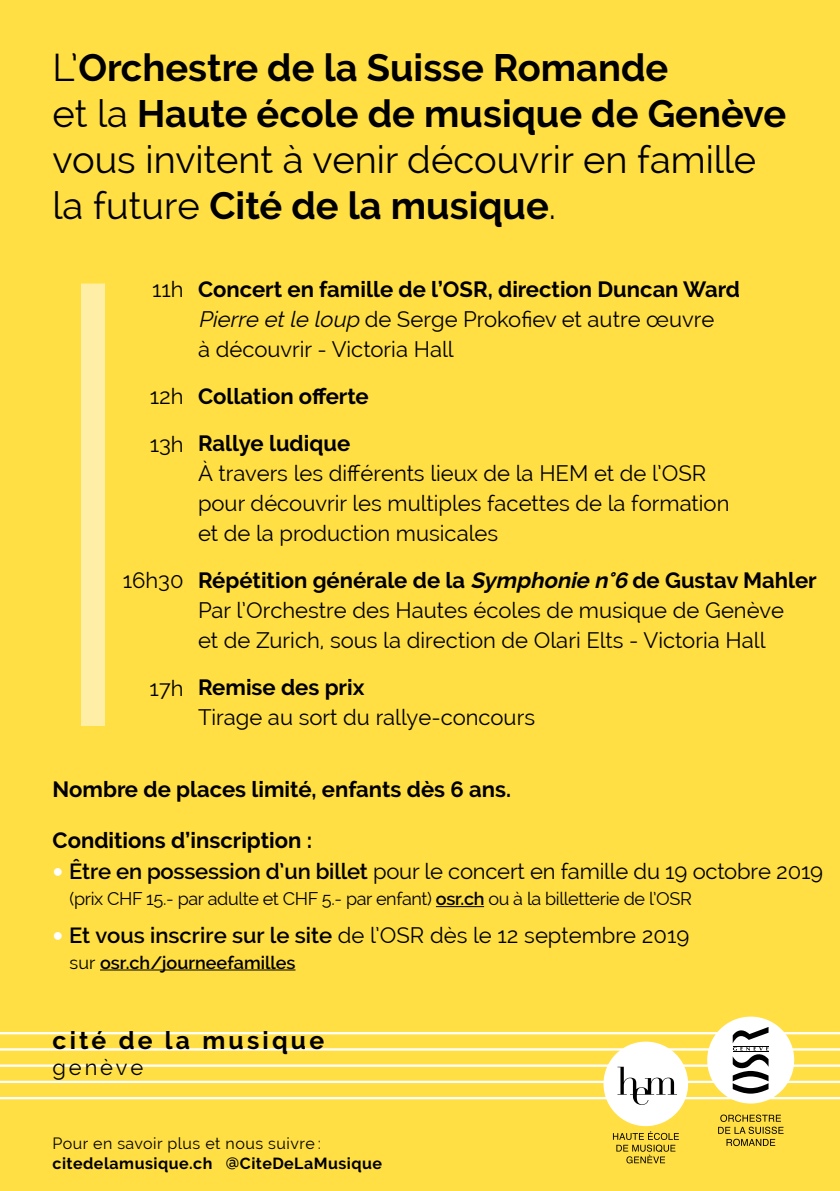
<style>
.page{position:relative;width:840px;height:1191px;background:#fff}
.page>*{position:absolute;margin:0;border:0;box-sizing:border-box;transform-origin:0 0}
.t1{font:700 38px/46px "Raleway";color:#000}
.t2{font:700 24.6px "Raleway";letter-spacing:.13em;color:#000}
.t3{font:22px/30px "Raleway";color:#000}
.t4{font:700 22px/47px "Raleway";color:#000}
.t5{font:18px "Raleway";letter-spacing:-.02em;color:#000}
.t6{font:600 18px "Raleway";color:#000}
.t7{font:700 16px "Raleway";letter-spacing:.03em;color:#000}
.t8{font:16px "Raleway";letter-spacing:.03em;color:#000}
.s1{font-weight:400}
.s2{font-weight:700}
.s3{font-style:italic}
.s4{font-weight:700;font-style:italic}
.s5{font-family:"Arial";font-size:18px;color:#fff}
.s6{font-weight:600}
</style>
<div class="page">
<div style="left:0;top:0;width:839px;height:1191px;background:#ffdf43"></div>
<hr style="left:435px;top:906px;width:49px;height:1px;background:#000">
<hr style="left:100px;top:969px;width:195px;height:1px;background:#000">
<div style="left:81px;top:283px;width:24px;height:443px;background:#ffefa6"></div>
<hr style="left:0;top:1097px;width:839px;height:2px;background:#fff">
<hr style="left:0;top:1080px;width:839px;height:3px;background:#fff">
<hr style="left:0;top:1064px;width:839px;height:2px;background:#fff">
<hr style="left:0;top:1048px;width:839px;height:2px;background:#fff">
<hr style="left:0;top:1032px;width:839px;height:2px;background:#fff">
<div style="left:603px;top:1041px;width:84px;height:85px;background:#fff;border-radius:50%"></div>
<svg style="left:617px;top:1066px;width:59px;height:38px"></svg>
<svg style="left:612px;top:1131px;width:66px;height:32px"></svg>
<svg style="left:718px;top:1114px;width:65px;height:32px"></svg>
<div style="left:706px;top:1016px;width:87px;height:87px;background:#fff;border-radius:50%"></div>
<svg style="left:732px;top:1027px;width:36px;height:66px"></svg>
<h1 class="t1" style="left:53px;top:45px;width:734px"><span class="s1">L’</span>Orchestre de la Suisse Romande<br><span class="s1">et la</span> Haute école de musique de Genève <span class="s1">vous invitent à venir découvrir en famille la future</span> Cité de la musique<span class="s1">.</span></h1>
<p class="t3" style="left:152px;top:274px;width:33px">11h</p>
<p class="t3" style="left:150px;top:373px;width:35px;line-height:47.4px">12h<br>13h</p>
<p class="t3" style="left:123px;top:565px;width:62px">16h30</p>
<p class="t3" style="left:149px;top:673px;width:36px">17h</p>
<p class="t3" style="left:198px;top:274px;width:543px"><span class="s2">Concert en famille de l’OSR, direction Duncan Ward<br></span><span class="s3">Pierre etle loup</span> de Serge Prokofiev et autre œuvre<br>à découvrir - Victoria Hall</p>
<p class="t4" style="left:198px;top:373px;width:172px">Collation offerte<br>Rallye ludique</p>
<p class="t3" style="left:198px;top:458px;width:532px">À travers les différents lieux de la HEM et de l’OSR pour découvrir les multiples facettes de la formation et de la production musicales</p>
<p class="t3" style="left:198px;top:565px;width:620px"><span class="s2">Répétition générale de la</span> <span class="s4">Symphonie n°6</span> <span class="s2">de Gustav Mahler<br></span>Par l’Orchestre des Hautes écoles de musique de Genève<br>et de Zurich, sous la direction de Olari Elts - Victoria Hall</p>
<p class="t4" style="left:198px;top:664px;width:168px">Remise des prix</p>
<p class="t3" style="left:198px;top:702px;width:338px">Tirage au sort du rallye-concours</p>
<p class="t4" style="left:53px;top:765px;width:459px">Nombre de places limité, enfants dès 6 ans.</p>
<p class="t4" style="left:53px;top:816px;width:261px">Conditions d’inscription :</p>
<p class="t3" style="left:53px;top:856px;width:771px"><span class="s5">●</span> <span class="s6">Être en possession d’un billet</span> pour le concert en famille du 19 octobre 2019</p>
<p class="t5" style="left:70px;top:888px;width:623px">(prix CHF 15.- par adulte et CHF 5.- par enfant) <span class="s6">osr.ch</span> ou à la billetterie de l’OSR</p>
<p class="t3" style="left:53px;top:919px;width:638px"><span class="s5">●</span> <span class="s6">Et vous inscrire sur le site</span> de l’OSR dès le 12 septembre 2019</p>
<p class="t6" style="left:70px;top:952px;width:227px"><span class="s1">sur</span> osr.ch/journeefamilles</p>
<p class="t2" style="left:53px;top:1026px;width:273px">cité de la musique</p>
<p class="t3" style="left:53px;top:1052px;width:92px">genève</p>
<p class="t8" style="left:53px;top:1134px;width:270px">Pour en savoir plus et nous suivre :</p>
<p class="t7" style="left:53px;top:1154px;width:331px">citedelamusique.ch @CiteDeLaMusique</p>
</div>
